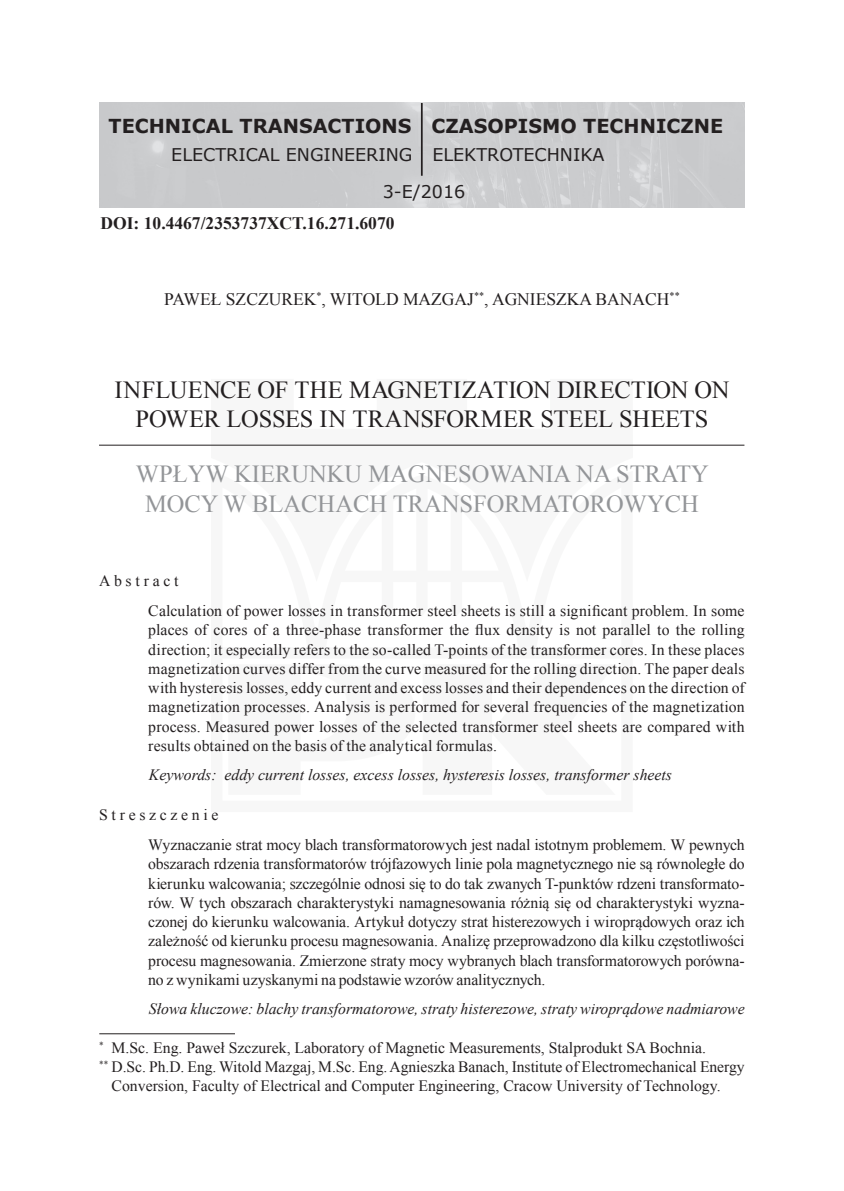
<style>
.page{position:relative;width:844px;height:1191px;background:#fff}
.page>*{position:absolute;margin:0;border:0;box-sizing:border-box;transform-origin:0 0}
.t1{font:24.5px/29.4px "Times New Roman";letter-spacing:-.005em;color:#231f20;text-align:center}
.t2{font:24.5px/29.4px "Times New Roman";color:#939598;text-align:center}
.t3{font:700 19.25px "Verdana";color:#231f20}
.t4{font:17.5px "Times New Roman";color:#231f20}
.t5{font:17.5px/37.3px "Verdana";color:#231f20}
.t6{font:700 17.5px "Times New Roman";color:#231f20}
.t7{font:15.75px/19.2px "Times New Roman";color:#231f20}
.t8{font:italic 15.75px "Times New Roman";color:#231f20}
</style>
<div class="page">
<hr style="left:99px;top:445px;width:645px;height:1px;background:#231f20">
<hr style="left:99px;top:1033px;width:136px;height:1px;background:#231f20">
<div style="left:99px;top:103px;width:645px;height:104px;background:#cacbcd"></div>
<hr style="left:421px;top:103px;width:1px;height:73px;background:#231f20">
<p class="t3" style="left:109px;top:112px;width:304px">TECHNICAL TRANSACTIONS</p>
<p class="t5" style="left:382px;top:136px;width:84px;text-indent:-211px">ELECTRICAL ENGINEERING<br>3-E/2016</p>
<p class="t3" style="left:431px;top:112px;width:293px">CZASOPISMO TECHNICZNE</p>
<p class="t5" style="left:432px;top:136px;width:174px">ELEKTROTECHNIKA</p>
<p class="t6" style="left:100px;top:211px;width:295px">DOI: 10.4467/2353737XCT.16.271.6070</p>
<p class="t4" style="left:164px;top:287px;width:517px">PAWEŁ SZCZUREK<sup>*</sup>, WITOLD MAZGAJ<sup>**</sup>, AGNIESZKA BANACH<sup>**</sup></p>
<h1 class="t1" style="left:114px;top:374px;width:616px">INFLUENCE OF THE MAGNETIZATION DIRECTION ON<br>POWER LOSSES IN TRANSFORMER STEEL SHEETS</h1>
<h1 class="t2" style="left:136px;top:459px;width:574px">WPŁYW KIERUNKU MAGNESOWANIA NA STRATY<br>MOCY W BLACHACH TRANSFORMATOROWYCH</h1>
<p class="t7" style="left:148px;top:566px;width:597px;line-height:29.8px;text-indent:-49px">Abstract<br>Calculation of power losses in transformer steel sheets is still a significant problem. In some</p>
<p class="t7" style="left:148px;top:620px;width:597px;text-align:justify">places of cores of a three-phase transformer the flux density is not parallel to the rolling direction; it especially refers to the so-called T-points of the transformer cores. In these places magnetization curves differ from the curve measured for the rolling direction. The paper deals with hysteresis losses, eddy current and excess losses and their dependences on the direction of magnetization processes. Analysis is performed for several frequencies of the magnetization process. Measured power losses of the selected transformer steel sheets are compared with results obtained on the basis of the analytical formulas.</p>
<p class="t8" style="left:149px;top:764px;width:524px">Keywords: eddy current losses, excess losses, hysteresis losses, transformer sheets</p>
<p class="t7" style="left:148px;top:800px;width:597px;line-height:29.8px;text-indent:-49px">Streszczenie<br>Wyznaczanie strat mocy blach transformatorowych jest nadal istotnym problemem. W pewnych</p>
<p class="t7" style="left:148px;top:854px;width:597px;text-align:justify">obszarach rdzenia transformatorów trójfazowych linie pola magnetycznego nie są równoległe do kierunku walcowania; szczególnie odnosi się to do tak zwanych T-punktów rdzeni transformato&shy;rów. W tych obszarach charakterystyki namagnesowania różnią się od charakterystyki wyzna&shy;czonej do kierunku walcowania. Artykuł dotyczy strat histerezowych i wiroprądowych oraz ich zależność od kierunku procesu magnesowania. Analizę przeprowadzono dla kilku częstotliwości procesu magnesowania. Zmierzone straty mocy wybranych blach transformatorowych porówna&shy;no z wynikami uzyskanymi na podstawie wzorów analitycznych.</p>
<p class="t8" style="left:149px;top:998px;width:597px">Słowa kluczowe: blachy transformatorowe, straty histerezowe, straty wiroprądowe nadmiarowe</p>
<p class="t7" style="left:99px;top:1038px;width:608px"><sup>*</sup> M.Sc. Eng. Paweł Szczurek, Laboratory of Magnetic Measurements, Stalprodukt SA Bochnia.</p>
<p class="t7" style="left:99px;top:1057px;width:646px"><sup>**</sup> D.Sc. Ph.D. Eng. Witold Mazgaj, M.Sc. Eng. Agnieszka Banach, Institute of Electromechanical Energy</p>
<p class="t7" style="left:111px;top:1075px;width:610px">Conversion, Faculty of Electrical and Computer Engineering, Cracow University of Technology.</p>
</div>
